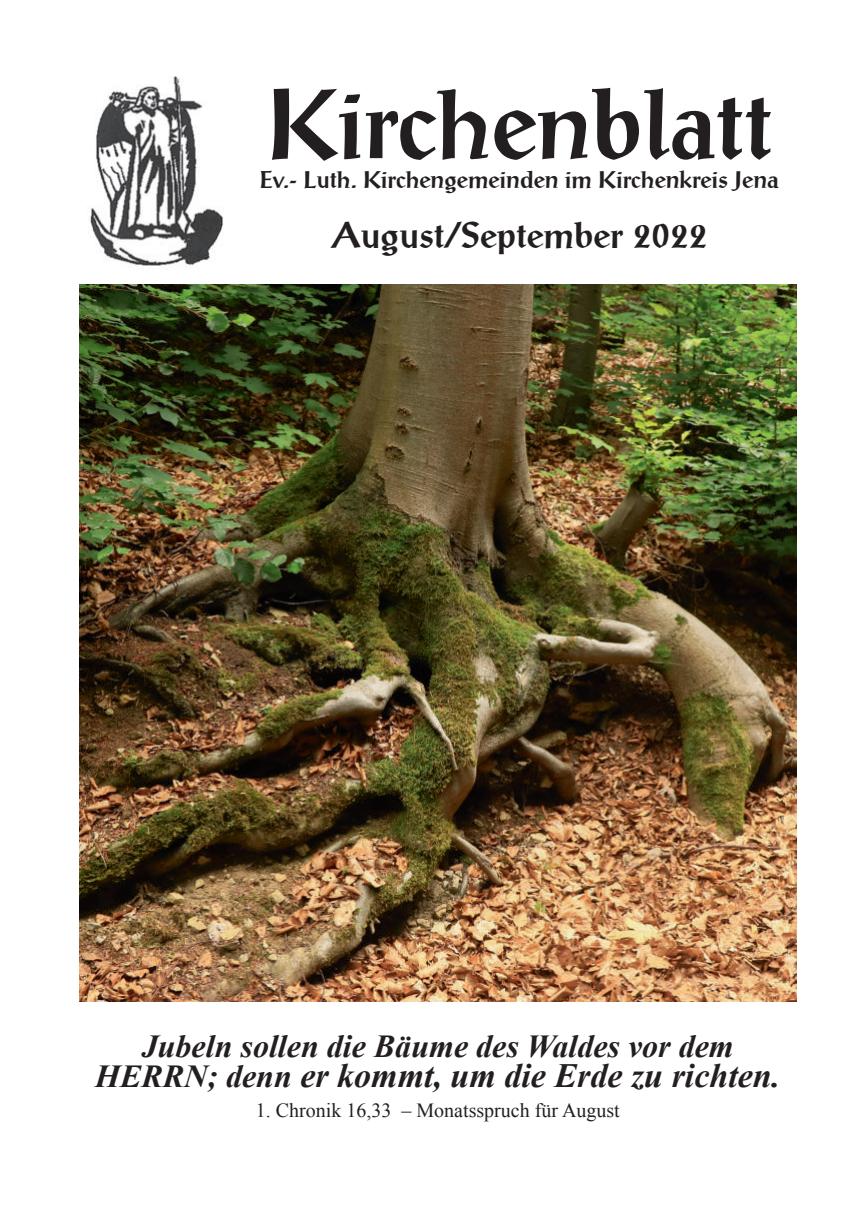
<style>
.page{position:relative;width:865px;height:1214px;background:#fff}
.page>*{position:absolute;margin:0;border:0;box-sizing:border-box;transform-origin:0 0}
.t1{font:700 96px "Prose Antique";color:#231f20}
.t2{font:700 36px "Prose Antique";color:#231f20}
.t3{font:italic 700 34px "Times New Roman";color:#231f20}
.t4{font:italic 700 32px "Times New Roman";color:#231f20}
.t5{font:700 24px "Prose Antique";color:#231f20}
.t6{font:20px "Times New Roman";color:#231f20}
.s1{font-size:32px}
</style>
<div class="page">
<img style="left:90px;top:76px;width:134px;height:192px">
<img style="left:79px;top:284px;width:717px;height:717px">
<h1 class="t1" style="left:266px;top:87px;width:508px">Kirchenblatt</h1>
<p class="t5" style="left:260px;top:170px;width:520px">Ev.- Luth. Kirchengemeinden im Kirchenkreis Jena</p>
<h2 class="t2" style="left:331px;top:222px;width:378px">August/September 2022</h2>
<h3 class="t4" style="left:142px;top:1023px;width:593px">Jubeln sollen die Bäume des Waldes vor dem</h3>
<h3 class="t3" style="left:95px;top:1051px;width:686px"><span class="s1">HERRN; denn</span> er kommt, um die Erde zu richten.</h3>
<p class="t6" style="left:256px;top:1096px;width:365px">1. Chronik 16,33 – Monatsspruch für August</p>
</div>
